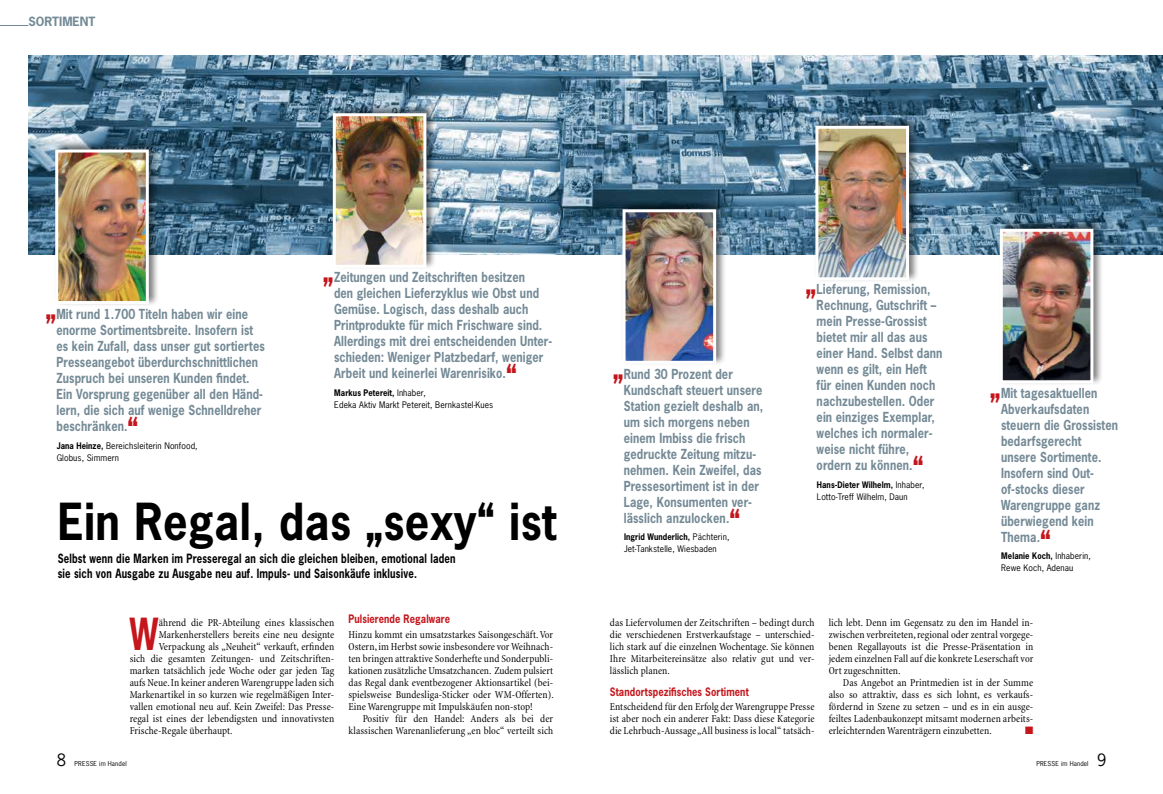
<style>
.page{position:relative;width:1163px;height:794px;background:#fff}
.page>*{position:absolute;margin:0;border:0;box-sizing:border-box;transform-origin:0 0}
.t1{font:700 48px "News Gothic Std";letter-spacing:.01em;color:#000;scale:.9 1}
.t2{font:700 41.6px "News Gothic Std";color:#c4161c;scale:.8 1}
.t3{font:700 31px "News Gothic Std";color:#c4161c;scale:.85 1}
.t4{font:16px "News Gothic Std";color:#000}
.t5{font:700 13px/16px "News Gothic Std";letter-spacing:.01em;color:#748a96;scale:.85 1}
.t6{font:700 12px/15px "News Gothic Std";letter-spacing:.02em;color:#000;scale:.8 1}
.t7{font:700 12px "News Gothic Std";color:#748a96}
.t8{font:700 11px "News Gothic Std";letter-spacing:.01em;color:#c4161c;scale:.85 1}
.t9{font:condensed 10.8px/12px "Minion";letter-spacing:.005em;color:#000;text-align:justify}
.t10{font:10.8px "Zapf Dingbats ITC";color:#c4161c}
.t11{font:8.5px/11.9px "News Gothic Std";letter-spacing:.01em;color:#000}
.t12{font:700 8.5px "News Gothic Std";letter-spacing:.01em;color:#000;scale:.9 1}
.t13{font:6.4px "News Gothic Std";letter-spacing:.02em;color:#000}
.s1{font-weight:700}
.s2{font-weight:400}
</style>
<div class="page">
<img style="left:28px;top:56px;width:1134px;height:198px">
<div style="left:813px;top:116px;width:106px;height:167px;background:#000;opacity:.5"></div>
<img style="left:819px;top:130px;width:85px;height:146px">
<div style="left:815px;top:126px;width:93px;height:154px;border:3px solid #fff"></div>
<div style="left:997px;top:219px;width:106px;height:167px;background:#000;opacity:.5"></div>
<img style="left:1003px;top:233px;width:86px;height:146px">
<div style="left:999px;top:229px;width:94px;height:154px;border:3px solid #fff"></div>
<div style="left:331px;top:104px;width:105px;height:166px;background:#000;opacity:.5"></div>
<img style="left:337px;top:117px;width:85px;height:147px">
<div style="left:333px;top:113px;width:93px;height:155px;border:3px solid #fff"></div>
<div style="left:54px;top:140px;width:105px;height:167px;background:#000;opacity:.5"></div>
<img style="left:59px;top:153px;width:86px;height:147px">
<div style="left:55px;top:149px;width:94px;height:155px;border:3px solid #fff"></div>
<div style="left:620px;top:200px;width:106px;height:166px;background:#000;opacity:.5"></div>
<img style="left:626px;top:213px;width:86px;height:147px">
<div style="left:622px;top:209px;width:94px;height:155px;border:3px solid #fff"></div>
<svg style="left:0;top:25px;width:28px;height:1px"></svg>
<p class="t7" style="left:28px;top:14px;width:69px">Sortiment</p>
<h3 class="t3" style="left:45px;top:287px;width:14px">„</h3>
<p class="t5" style="left:56px;top:306px;width:246px">Mit rund 1.700 Titeln haben wir eine enorme Sortimentsbreite. Insofern ist es kein Zufall, dass unser gut sortiertes Presseangebot überdurchschnittlichen Zuspruch bei unseren Kunden findet.<br>Ein Vorsprung gegenüber all den Händ&shy;lern, die sich auf wenige Schnelldreher beschränken.</p>
<h3 class="t3" style="left:128px;top:409px;width:14px">“</h3>
<p class="t11" style="left:57px;top:439px;width:142px"><span class="s1">Jana Heinze,</span> Bereichsleiterin Nonfood,<br>Globus, Simmern</p>
<h3 class="t3" style="left:323px;top:250px;width:14px">„</h3>
<p class="t5" style="left:334px;top:269px;width:258px">Zeitungen und Zeitschriften besitzen<br>den gleichen Lieferzyklus wie Obst und Gemüse. Logisch, dass deshalb auch Printprodukte für mich Frischware sind.<br>Allerdings mit drei entscheidenden Unter&shy;schieden: Weniger Platzbedarf, weniger Arbeit und keinerlei Warenrisiko.</p>
<h3 class="t3" style="left:506px;top:356px;width:14px">“</h3>
<p class="t11" style="left:334px;top:387px;width:160px"><span class="s1">Markus Petereit,</span> Inhaber,<br>Edeka Aktiv Markt Petereit, Bernkastel-Kues</p>
<h1 class="t1" style="left:58px;top:490px;width:555px">Ein Regal, das „sexy“ ist</h1>
<p class="t6" style="left:58px;top:551px;width:499px">Selbst wenn die Marken im Presseregal an sich die gleichen bleiben, emotional laden sie sich von Ausgabe zu Ausgabe neu auf. Impuls- und Saisonkäufe inklusive.</p>
<h2 class="t2" style="left:130px;top:607px;width:37px">W</h2>
<p class="t9" style="left:159px;top:617px;width:177px">ährend die PR-Abteilung eines klassischen</p>
<p class="t9" style="left:159px;top:629px;width:177px">Markenherstellers bereits eine neu designte</p>
<p class="t9" style="left:159px;top:641px;width:177px">Verpackung als „Neuheit“ verkauft, erfinden</p>
<p class="t9" style="left:130px;top:653px;width:205px">sich die gesamten Zeitungen- und Zeitschriften-</p>
<p class="t9" style="left:130px;top:665px;width:206px">marken tatsächlich jede Woche oder gar jeden Tag</p>
<p class="t9" style="left:130px;top:677px;width:206px">aufs Neue. In keiner anderen Warengruppe laden sich</p>
<p class="t9" style="left:130px;top:689px;width:206px">Markenartikel in so kurzen wie regelmäßigen Inter-</p>
<p class="t9" style="left:130px;top:701px;width:205px">vallen emotional neu auf. Kein Zweifel: Das Presse-</p>
<p class="t9" style="left:130px;top:713px;width:206px">regal ist eines der lebendigsten und innovativsten</p>
<p class="t9" style="left:130px;top:725px;width:104px">Frische-Regale überhaupt.</p>
<p class="t8" style="left:348px;top:611px;width:121px">Pulsierende Regalware</p>
<p class="t9" style="left:348px;top:629px;width:207px">Hinzu kommt ein umsatzstarkes Saisongeschäft. Vor Ostern, im Herbst sowie insbesondere vor Weihnach&shy;ten bringen attraktive Sonderhefte und Sonderpubli&shy;kationen zusätzliche Umsatzchancen. Zudem pulsiert das Regal dank eventbezogener Aktionsartikel (bei&shy;spielsweise Bundesliga-Sticker oder WM-Offerten).<br>Eine Warengruppe mit Impulskäufen non-stop!</p>
<p class="t9" style="left:348px;top:713px;width:206px;text-align:right">Positiv für den Handel: Anders als bei der klassischen Warenanlieferung „en bloc“ verteilt sich</p>
<h3 class="t3" style="left:612px;top:346px;width:14px">„</h3>
<p class="t5" style="left:623px;top:366px;width:166px">Rund 30 Prozent der<br>Kundschaft steuert unsere<br>Station gezielt deshalb an, um sich morgens neben einem Imbiss die frisch gedruckte Zeitung mitzu&shy;nehmen. Kein Zweifel, das<br>Pressesortiment ist in der<br>Lage, Konsumenten ver&shy;lässlich anzulocken.</p>
<h3 class="t3" style="left:729px;top:500px;width:14px">“</h3>
<p class="t11" style="left:624px;top:531px;width:107px"><span class="s1">Ingrid Wunderlich,</span> Pächterin,<br>Jet-Tankstelle, Wiesbaden</p>
<h3 class="t3" style="left:805px;top:262px;width:14px">„</h3>
<p class="t5" style="left:816px;top:281px;width:149px">Lieferung, Remission,<br>Rechnung, Gutschrift – mein Presse-Grossist bietet mir all das aus einer Hand. Selbst dann wenn es gilt, ein Heft für einen Kunden noch nachzubestellen. Oder ein einziges Exemplar, welches ich normaler&shy;weise nicht führe, ordern zu können.</p>
<h3 class="t3" style="left:912px;top:448px;width:14px">“</h3>
<p class="t11" style="left:816px;top:479px;width:109px"><span class="s1">Hans-Dieter Wilhelm,</span> Inhaber,<br>Lotto-Treff Wilhelm, Daun</p>
<h3 class="t3" style="left:989px;top:365px;width:14px">„</h3>
<p class="t5" style="left:1000px;top:385px;width:139px">Mit tagesaktuellen<br>Abverkaufsdaten steuern die Grossisten bedarfsgerecht unsere Sortimente.<br>Insofern sind Out&shy;of-stocks dieser<br>Warengruppe ganz überwiegend kein<br>Thema.</p>
<p class="t12" style="left:1001px;top:550px;width:101px">Melanie Koch, <span class="s2">Inhaberin,</span></p>
<h3 class="t3" style="left:1040px;top:521px;width:14px">“</h3>
<p class="t11" style="left:1001px;top:562px;width:74px">Rewe Koch, Adenau</p>
<p class="t9" style="left:609px;top:617px;width:206px">das Liefervolumen der Zeitschriften – bedingt durch die verschiedenen Erstverkaufstage – unterschied&shy;lich stark auf die einzelnen Wochentage. Sie können Ihre Mitarbeitereinsätze also relativ gut und ver&shy;lässlich planen.</p>
<p class="t8" style="left:609px;top:684px;width:165px">Standortspezifisches Sortiment</p>
<p class="t9" style="left:609px;top:701px;width:206px">Entscheidend für den Erfolg der Warengruppe Presse ist aber noch ein anderer Fakt: Dass diese Kategorie die Lehrbuch-Aussage „All business is local“ tatsäch-</p>
<p class="t9" style="left:828px;top:617px;width:206px">lich lebt. Denn im Gegensatz zu den im Handel in&shy;zwischen verbreiteten, regional oder zentral vorgege&shy;benen Regallayouts ist die Presse-Präsentation in jedem einzelnen Fall auf die konkrete Leserschaft vor Ort zugeschnitten.</p>
<p class="t9" style="left:828px;top:677px;width:206px;text-indent:14px">Das Angebot an Printmedien ist in der Summe also so attraktiv, dass es sich lohnt, es verkaufs&shy;fördernd in Szene zu setzen – und es in ein ausge&shy;feiltes Ladenbaukonzept mitsamt modernen arbeits&shy;erleichternden Warenträgern einzubetten.</p>
<p class="t10" style="left:1024px;top:725px;width:10px">■</p>
<h3 class="t4" style="left:57px;top:749px;width:11px">8</h3>
<p class="t13" style="left:75px;top:759px;width:9px">Presse</p>
<p class="t13" style="left:99px;top:759px;width:29px">im Handel</p>
<p class="t13" style="left:1036px;top:759px;width:9px">Presse</p>
<p class="t13" style="left:1060px;top:759px;width:29px">im Handel</p>
<h3 class="t4" style="left:1096px;top:749px;width:11px">9</h3>
</div>
